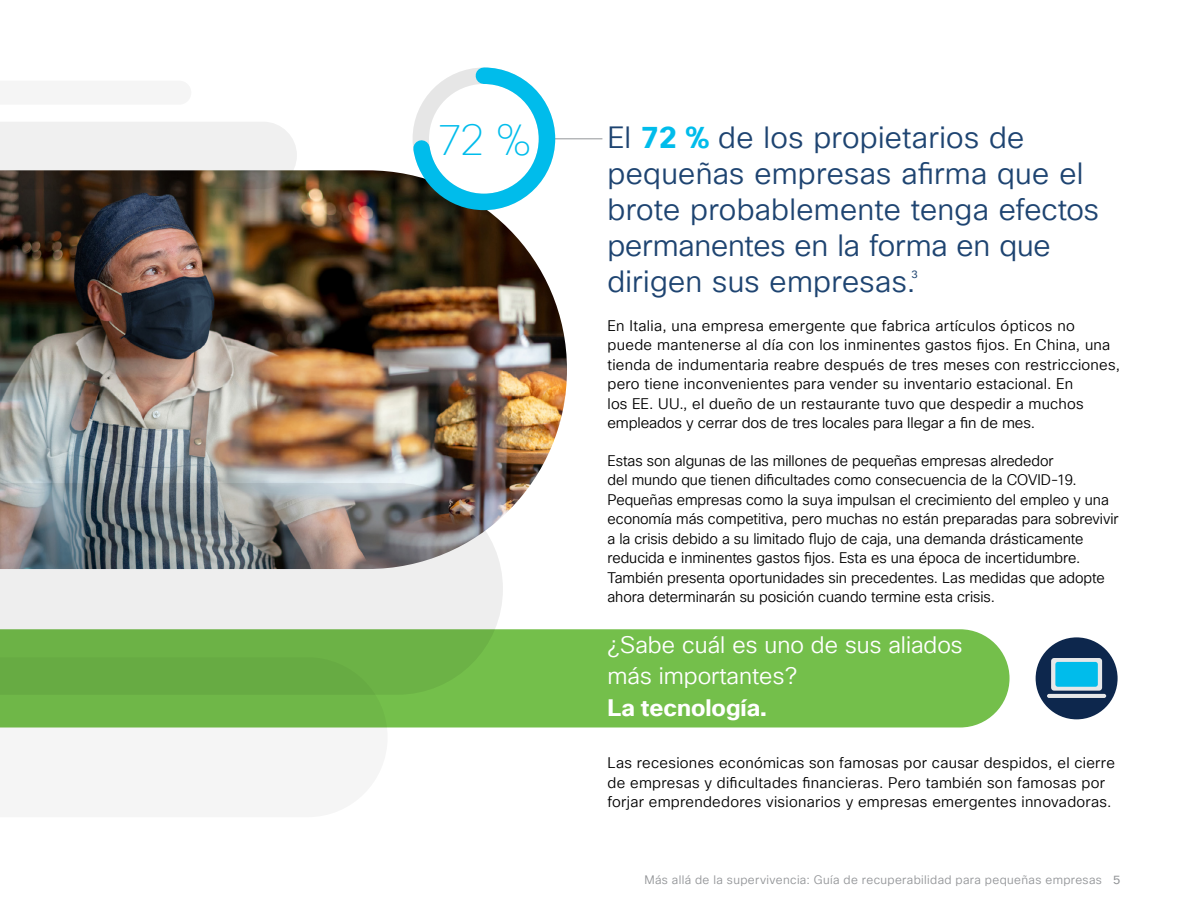
<style>
.page{position:relative;width:1188px;height:918px;background:#fff}
.page>*{position:absolute;margin:0;border:0;box-sizing:border-box;transform-origin:0 0}
.t1{font:100 43.35px "Cisco Sans TT";color:#00bceb}
.t2{font:30px/36px "Cisco Sans TT Light";letter-spacing:.01em;color:#1e4471}
.t3{font:23.25px/31.5px "Cisco Sans TT Light";color:#fff}
.t4{font:700 23.25px "Cisco Sans TT";color:#fff}
.t5{font:15px/19.5px "Cisco Sans TT Light";color:#000}
.t6{font:15px/19.5px "Cisco Sans TT Light";letter-spacing:.02em;color:#000}
.t7{font:12px "Cisco Sans TT Light";letter-spacing:.03em;color:#939598}
.t8{font:10.5px "Cisco Sans TT";color:#1e4471}
.s1{font-family:"Cisco Sans TT";font-weight:700;color:#00bceb}
.s2{font-family:"Cisco Sans TT"}
</style>
<div class="page">
<hr style="left:549px;top:139px;width:53px;height:1px;background:#939598">
<div style="left:388px;top:629px;width:622px;height:98px;background:#74bf4b"></div>
<img style="left:0;top:170px;width:567px;height:345px">
<svg style="left:403px;top:67px;width:160px;height:151px"></svg>
<svg style="left:0;top:122px;width:297px;height:67px"></svg>
<img style="left:0;top:483px;width:503px;height:212px">
<div style="left:0;top:657px;width:388px;height:71px;background:#6cb246"></div>
<div style="left:1036px;top:637px;width:82px;height:82px;background:#0d274d;border-radius:50%"></div>
<div style="left:1051px;top:658px;width:51px;height:33px;background:#e6e7e8;border-radius:3px"></div>
<hr style="left:1047px;top:694px;width:59px;height:4px;background:#e6e7e8;border-radius:2px">
<div style="left:1055px;top:662px;width:43px;height:25px;background:#00bceb;border-radius:3px"></div>
<h1 class="t1" style="left:437px;top:111px;width:96px">72 %</h1>
<h2 class="t2" style="left:608px;top:120px;width:493px">El <span class="s1">72 %</span> de los propietarios de pequeñas empresas afirma que el brote probablemente tenga efectos permanentes en la forma en que dirigen sus empresas.</h2>
<p class="t8" style="left:912px;top:268px;width:8px">3</p>
<p class="t5" style="left:608px;top:316px;width:514px">En Italia, una empresa emergente que fabrica artículos ópticos no puede mantenerse al día con los inminentes gastos fijos. En China, una tienda de indumentaria reabre después de tres meses con restricciones, pero tiene inconvenientes para vender su inventario estacional. En<br>los EE. UU., el dueño de un restaurante tuvo que despedir a muchos empleados y cerrar dos de tres locales para llegar a fin de mes.</p>
<p class="t5" style="left:608px;top:451px;width:513px">Estas son algunas de las millones de pequeñas empresas alrededor<br>del mundo que tienen dificultades como consecuencia de la COVID-19.<br>Pequeñas empresas como la suya impulsan el crecimiento del empleo y una economía más competitiva, pero muchas no están preparadas para sobrevivir a la crisis debido a su limitado flujo de caja, una demanda drásticamente reducida e inminentes gastos fijos. Esta es una época de incertidumbre.<br>También presenta oportunidades sin precedentes. Las medidas que adopte ahora determinarán su posición cuando termine esta crisis.</p>
<h3 class="t3" style="left:608px;top:630px;width:357px">¿Sabe cuál es uno de sus aliados más importantes?</h3>
<h3 class="t4" style="left:608px;top:692px;width:161px">La tecnología.</h3>
<p class="t6" style="left:608px;top:754px;width:509px">Las recesiones económicas son famosas por causar despidos, el cierre de empresas y dificultades financieras. Pero también son famosas por forjar emprendedores visionarios y empresas emergentes innovadoras.</p>
<p class="t7" style="left:644px;top:872px;width:478px">Más allá de la supervivencia: Guía de recuperabilidad para pequeñas empresas <span class="s2">5</span></p>
</div>
